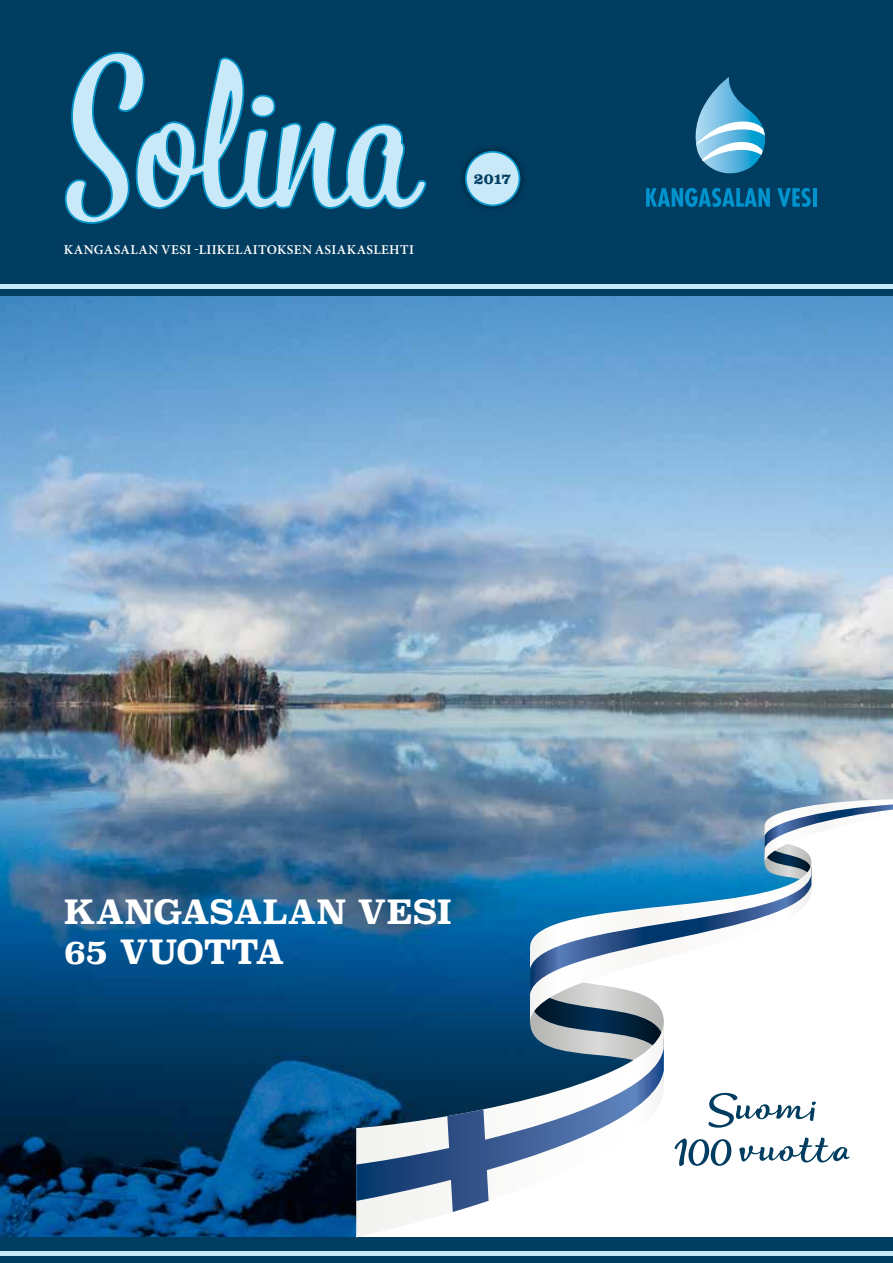
<style>
.page{position:relative;width:893px;height:1263px;background:#fff}
.page>*{position:absolute;margin:0;border:0;box-sizing:border-box;transform-origin:0 0}
.t1{font:700 33px/39.6px "Superclarendon Rg";letter-spacing:-.005em;color:#fff}
.t2{font:700 15.6px "Clarendon TL";color:#003d60}
.t3{font:600 13.5px "Minion Pro";letter-spacing:.03em;color:#fff}
</style>
<div class="page">
<img style="left:0;top:296px;width:893px;height:941px">
<div style="left:0;top:0;width:893px;height:296px;background:#003d60"></div>
<div style="left:0;top:1237px;width:893px;height:26px;background:#003d60"></div>
<hr style="left:813px;top:188px;width:3px;height:19px;background:#0093ce">
<svg style="left:646px;top:77px;width:165px;height:130px"></svg>
<div style="left:458px;top:144px;width:69px;height:69px;background:#000;opacity:.5"></div>
<div style="left:466px;top:152px;width:53px;height:53px;background:#c9e9f8;border-radius:50%"></div>
<div style="left:465px;top:151px;width:55px;height:55px;border:2px solid #0094ca;border-radius:50%"></div>
<div style="left:0;top:284px;width:893px;height:5px;background:#c9e9f8"></div>
<hr style="left:0;top:1251px;width:893px;height:4px;background:#c9e9f8">
<svg style="left:356px;top:1022px;width:308px;height:215px"></svg>
<svg style="left:356px;top:1048px;width:308px;height:164px"></svg>
<svg style="left:530px;top:799px;width:363px;height:288px"></svg>
<svg style="left:708px;top:1093px;width:108px;height:35px"></svg>
<svg style="left:675px;top:1137px;width:175px;height:29px"></svg>
<svg style="left:64px;top:51px;width:363px;height:173px"></svg>
<p class="t3" style="left:64px;top:241px;width:352px">KANGASALAN VESI -LIIKELAITOKSEN ASIAKASLEHTI</p>
<p class="t2" style="left:474px;top:169px;width:39px">2017</p>
<h1 class="t1" style="left:64px;top:892px;width:390px">KANGASALAN VESI<br>65 VUOTTA</h1>
</div>
